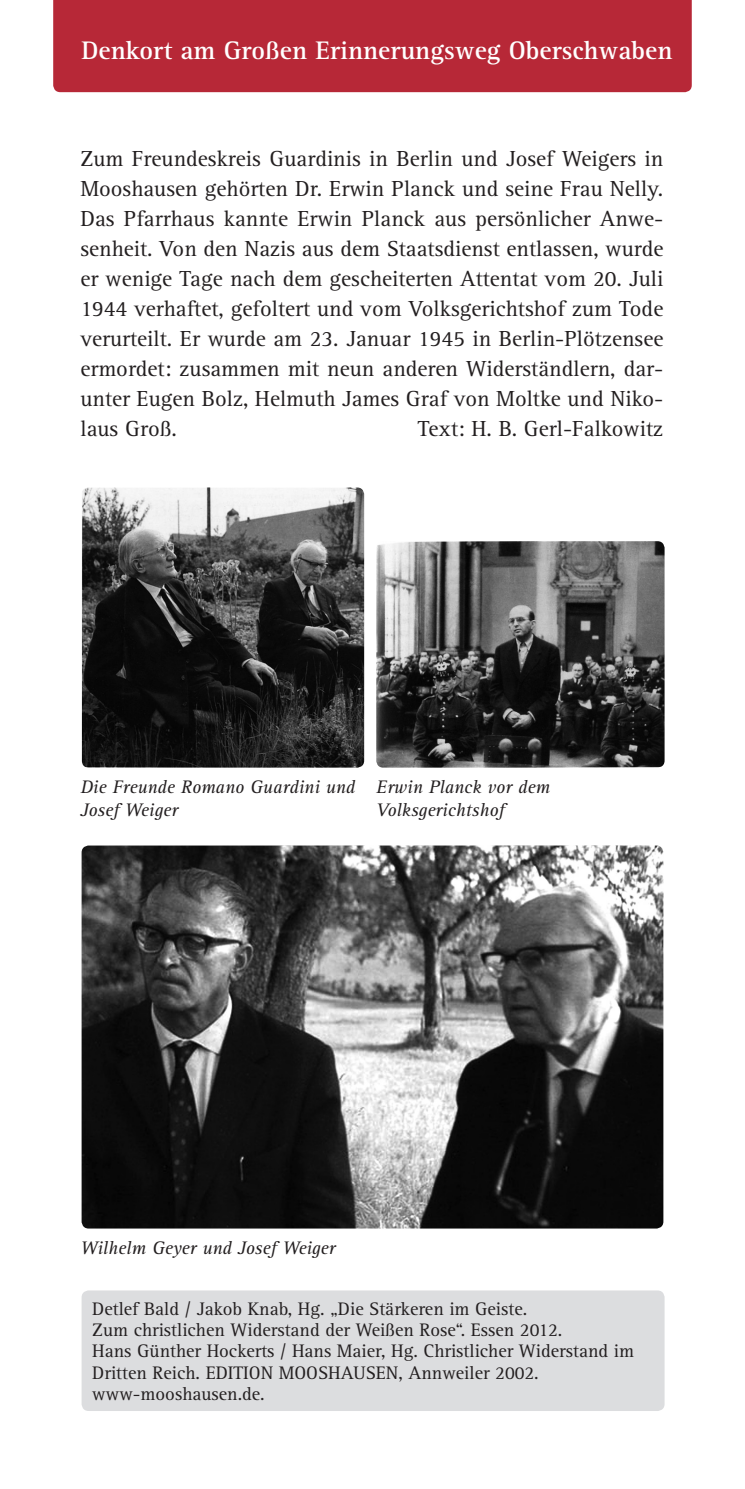
<style>
.page{position:relative;width:745px;height:1489px;background:#fff}
.page>*{position:absolute;margin:0;border:0;box-sizing:border-box;transform-origin:0 0}
.t1{font:700 26.25px "Rotis Serif";color:#fff}
.t2{font:22.5px/30px "Rotis Serif";color:#231f20;text-align:justify}
.t3{font:18.75px/21.2px "Rotis Serif";color:#231f20}
.t4{font:italic 18.75px/22.5px "Rotis Serif";color:#231f20}
</style>
<div class="page">
<div style="left:53px;top:0;width:638px;height:92px;background:#b72837"></div>
<div style="left:81px;top:1290px;width:583px;height:120px;background:#dcdddf;border-radius:7px"></div>
<img style="left:376px;top:541px;width:288px;height:226px">
<img style="left:81px;top:845px;width:582px;height:383px">
<img style="left:81px;top:487px;width:283px;height:280px">
<p class="t1" style="left:81px;top:35px;width:592px">Denkort am Großen Erinnerungsweg Oberschwaben</p>
<p class="t2" style="left:80px;top:144px;width:584px">Zum Freundeskreis Guardinis in Berlin und Josef Weigers in Mooshausen gehörten Dr. Erwin Planck und seine Frau Nelly.<br>Das Pfarrhaus kannte Erwin Planck aus persönlicher Anwe&shy;senheit. Von den Nazis aus dem Staatsdienst entlassen, wurde er wenige Tage nach dem gescheiterten Attentat vom 20. Juli 1944 verhaftet, gefoltert und vom Volksgerichtshof zum Tode verurteilt. Er wurde am 23. Januar 1945 in Berlin-Plötzensee ermordet: zusammen mit neun anderen Widerständlern, dar&shy;unter Eugen Bolz, Helmuth James Graf von Moltke und Niko&shy;laus Groß.</p>
<p class="t2" style="left:417px;top:414px;width:247px">Text: H. B. Gerl-Falkowitz</p>
<p class="t4" style="left:80px;top:776px;width:276px">Die Freunde Romano Guardini und<br>Josef Weiger</p>
<p class="t4" style="left:376px;top:776px;width:175px">Erwin Planck vor dem<br>Volksgerichtshof</p>
<p class="t4" style="left:80px;top:1237px;width:256px">Wilhelm Geyer und Josef Weiger</p>
<p class="t3" style="left:92px;top:1298px;width:543px">Detlef Bald / Jakob Knab, Hg. „Die Stärkeren im Geiste.<br>Zum christlichen Widerstand der Weißen Rose“. Essen 2012.<br>Hans Günther Hockerts / Hans Maier, Hg. Christlicher Widerstand im Dritten Reich. EDITION MOOSHAUSEN, Annweiler 2002. www-mooshausen.de.</p>
</div>
